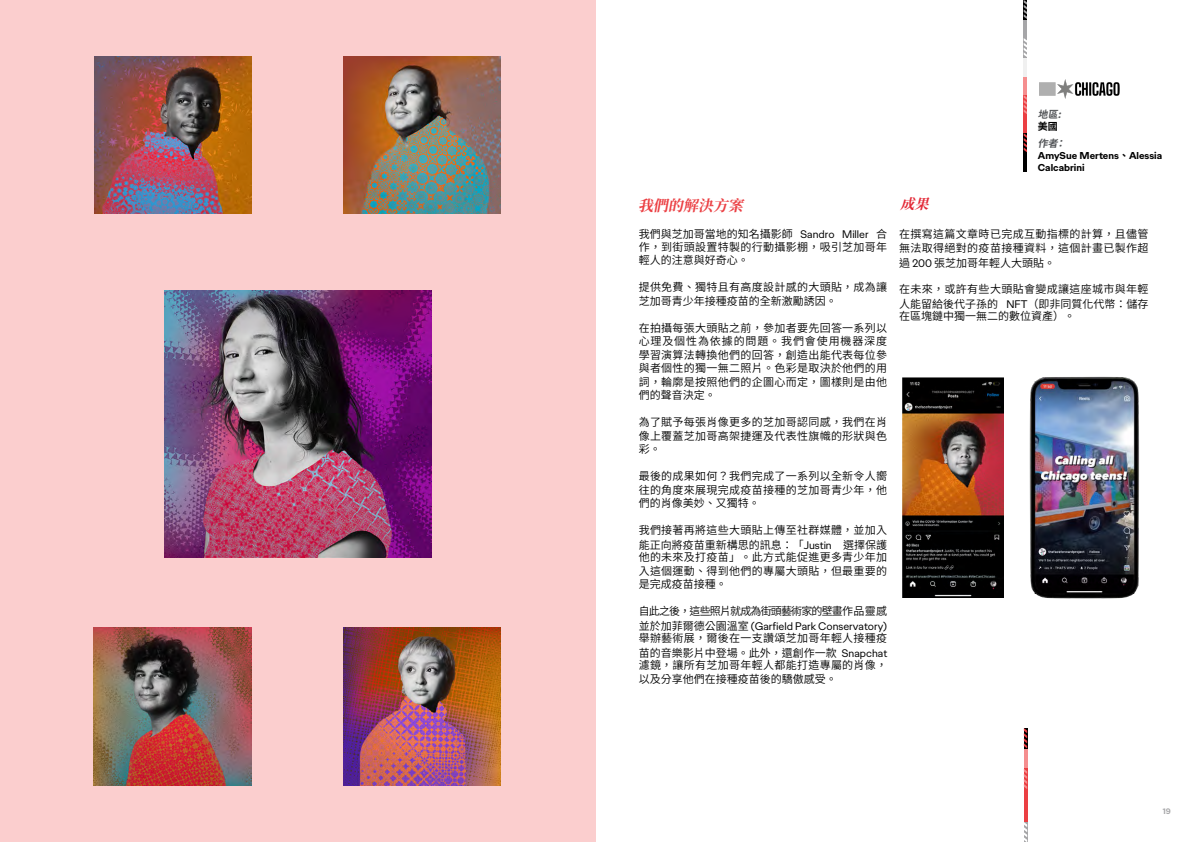
<style>
.page{position:relative;width:1191px;height:842px;background:#fff}
.page>*{position:absolute;margin:0;border:0;box-sizing:border-box;transform-origin:0 0}
.t1{font:italic 700 15px "Noto Serif TC";color:#eb3f43}
.t2{font:italic 700 14px "Noto Serif TC";color:#e32735}
.t3{font:11px/13.5px "Source Han Sans TC";letter-spacing:.03em;color:#000}
.t4{font:11px "Ogilvy Sans";color:#000}
.t5{font:11px "Source Han Sans TC";color:#000}
.t6{font:11px "Source Han Sans TC";letter-spacing:-.075em;color:#000}
.t7{font:700 10px/12px "Ogilvy Sans";color:#000}
.t8{font:italic 700 10px "Source Han Sans TC";color:#545659}
.t9{font:700 10px "Source Han Sans TC";color:#000}
.t10{font:700 8px "Ogilvy Sans";color:#a6a6a8}
.s1{font-family:"Ogilvy Sans"}
.s2{font-family:"Source Han Sans TC"}
</style>
<div class="page">
<svg style="left:1024px;top:748px;width:3px;height:21px"></svg>
<svg style="left:1023px;top:769px;width:4px;height:20px"></svg>
<svg style="left:1023px;top:728px;width:4px;height:20px"></svg>
<svg style="left:1024px;top:822px;width:3px;height:20px"></svg>
<svg style="left:1024px;top:789px;width:3px;height:33px"></svg>
<div style="left:0;top:0;width:595px;height:842px;background:#fbcece"></div>
<img style="left:164px;top:291px;width:267px;height:267px">
<img style="left:343px;top:628px;width:158px;height:157px">
<img style="left:94px;top:57px;width:157px;height:156px">
<img style="left:344px;top:57px;width:156px;height:156px">
<img style="left:93px;top:628px;width:158px;height:157px">
<img style="left:1029px;top:376px;width:110px;height:223px">
<img style="left:902px;top:378px;width:101px;height:219px">
<img style="left:1039px;top:80px;width:80px;height:19px">
<hr style="left:1023px;top:114px;width:4px;height:19px;background:#eb3f43">
<hr style="left:1023px;top:152px;width:4px;height:19px;background:#000">
<hr style="left:1023px;top:19px;width:4px;height:19px;background:#a6a6a8">
<hr style="left:1023px;top:76px;width:4px;height:19px;background:#f58e8f">
<hr style="left:1023px;top:57px;width:4px;height:19px;background:#f0f0f0">
<svg style="left:1023px;top:95px;width:4px;height:19px"></svg>
<svg style="left:1023px;top:133px;width:4px;height:19px"></svg>
<svg style="left:1023px;top:0;width:4px;height:19px"></svg>
<svg style="left:1023px;top:38px;width:4px;height:19px"></svg>
<h1 class="t1" style="left:638px;top:197px;width:114px">我們的解決方案</h1>
<p class="t3" style="left:638px;top:228px;width:250px;line-height:12.2px">我們與芝加哥當地的知名攝影師 <span class="s1">Sandro Miller</span> 合作，到街頭設置特製的行動攝影棚，吸引芝加哥年</p>
<p class="t5" style="left:638px;top:254px;width:111px">輕人的注意與好奇心。</p>
<p class="t3" style="left:638px;top:280px;width:250px">提供免費、獨特且有高度設計感的大頭貼，成為讓芝加哥青少年接種疫苗的全新激勵誘因。</p>
<p class="t3" style="left:638px;top:321px;width:250px;text-align:justify">在拍攝每張大頭貼之前，參加者要先回答一系列以心理及個性為依據的問題。我們會使用機器深度學習演算法轉換他們的回答，創造出能代表每位參與者個性的獨一無二照片。色彩是取決於他們的用詞，輪廓是按照他們的企圖心而定，圖樣則是由他們的聲音決定。</p>
<p class="t3" style="left:638px;top:415px;width:250px;text-align:justify">為了賦予每張肖像更多的芝加哥認同感，我們在肖像上覆蓋芝加哥高架捷運及代表性旗幟的形狀與色彩。</p>
<p class="t3" style="left:638px;top:469px;width:250px;text-align:justify">最後的成果如何？我們完成了一系列以全新令人嚮往的角度來展現完成疫苗接種的芝加哥青少年，他們的肖像美妙、又獨特。</p>
<p class="t3" style="left:638px;top:523px;width:250px;line-height:14.8px">我們接著再將這些大頭貼上傳至社群媒體，並加入能正向將疫苗重新構思的訊息：「<span class="s1">Justin</span> 選擇保護</p>
<p class="t3" style="left:638px;top:550px;width:250px;text-align:justify">他的未來及打疫苗」。此方式能促進更多青少年加入這個運動、得到他們的專屬大頭貼，但最重要的是完成疫苗接種。</p>
<p class="t6" style="left:638px;top:605px;width:250px">自此之後，這些照片就成為街頭藝術家的壁畫作品靈感</p>
<p class="t4" style="left:638px;top:619px;width:250px"><span class="s2">並於加菲爾德公園溫室</span> (Garfield Park Conservatory)</p>
<p class="t3" style="left:638px;top:631px;width:250px;line-height:14.8px">舉辦藝術展，爾後在一支讚頌芝加哥年輕人接種疫苗的音樂影片中登場。此外，還創作一款 <span class="s1">Snapchat</span></p>
<p class="t3" style="left:638px;top:658px;width:250px">濾鏡，讓所有芝加哥年輕人都能打造專屬的肖像，以及分享他們在接種疫苗後的驕傲感受。</p>
<p class="t8" style="left:1037px;top:108px;width:30px">地區:</p>
<p class="t9" style="left:1037px;top:120px;width:21px">美國</p>
<p class="t8" style="left:1037px;top:138px;width:34px">作者：</p>
<p class="t7" style="left:1037px;top:150px;width:126px">AmySue Mertens<span class="s2">、</span>Alessia<br>Calcabrini</p>
<p class="t2" style="left:900px;top:196px;width:41px">成果</p>
<p class="t3" style="left:899px;top:227px;width:251px;line-height:14.5px;text-align:justify">在撰寫這篇文章時已完成互動指標的計算，且儘管無法取得絕對的疫苗接種資料，這個計畫已製作超過 <span class="s1">200</span> 張芝加哥年輕人大頭貼。</p>
<p class="t3" style="left:899px;top:282px;width:251px;line-height:14.8px">在未來，或許有些大頭貼會變成讓這座城市與年輕人能留給後代子孫的 <span class="s1">NFT</span>（即非同質化代幣：儲存</p>
<p class="t5" style="left:899px;top:310px;width:177px">在區塊鏈中獨一無二的數位資產）。</p>
<p class="t10" style="left:1163px;top:806px;width:9px">19</p>
</div>
